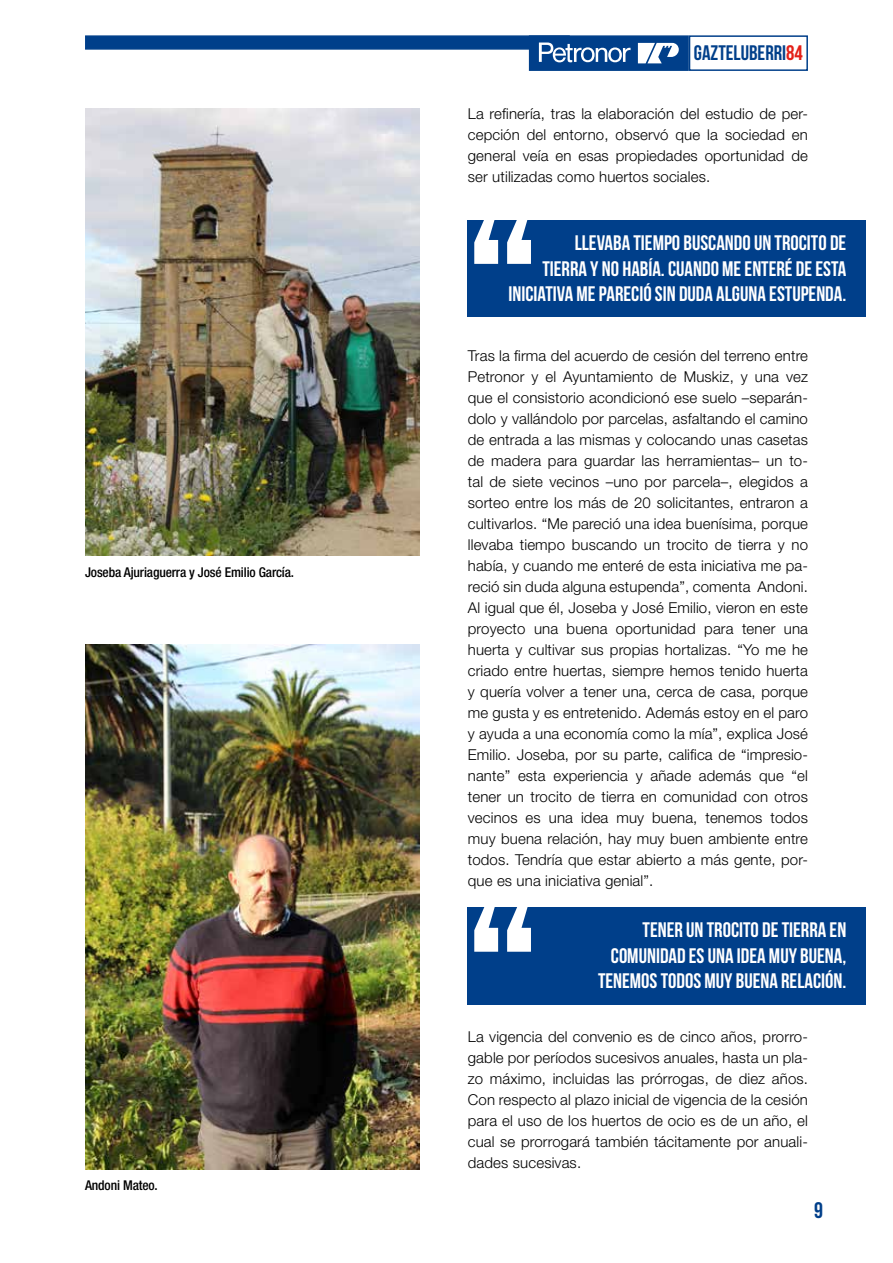
<style>
.page{position:relative;width:893px;height:1263px;background:#fff}
.page>*{position:absolute;margin:0;border:0;box-sizing:border-box;transform-origin:0 0}
.t1{font:225px "Bebas Neue";color:#fff}
.t2{font:22.5px "Bebas Neue";color:#003f8a}
.t3{font:21px/25.2px "Bebas Neue";color:#fff;text-align:right}
.t4{font:21px "Bebas Neue";color:#003f8a}
.t5{font:300 15px/21px "Helvetica Neue LT Std";letter-spacing:.01em;color:#000;text-align:justify}
.t6{font:500 condensed 13.5px "Helvetica Neue LT Std";letter-spacing:-.01em;color:#000}
.s1{color:#e32119}
</style>
<div class="page">
<div style="left:85px;top:35px;width:485px;height:15px;background:#003f8a;border:2px solid #003f8a"></div>
<div style="left:689px;top:35px;width:119px;height:36px;border:2px solid #003f8a"></div>
<div style="left:529px;top:35px;width:160px;height:36px;background:#003f8a;border:2px solid #003f8a"></div>
<svg style="left:539px;top:43px;width:91px;height:19px"></svg>
<svg style="left:638px;top:43px;width:41px;height:20px"></svg>
<img style="left:85px;top:108px;width:334px;height:448px">
<img style="left:85px;top:645px;width:334px;height:524px">
<div style="left:468px;top:220px;width:398px;height:97px;background:#003f8a"></div>
<div style="left:468px;top:907px;width:398px;height:98px;background:#003f8a"></div>
<p class="t6" style="left:85px;top:564px;width:211px">Joseba Ajuriaguerra y José Emilio García.</p>
<p class="t6" style="left:85px;top:1177px;width:74px">Andoni Mateo.</p>
<h3 class="t4" style="left:694px;top:42px;width:110px">GAZTELUBERRI<span class="s1">84</span></h3>
<p class="t5" style="left:468px;top:103px;width:342px">La refinería, tras la elaboración del estudio de per&shy;cepción del entorno, observó que la sociedad en general veía en esas propiedades oportunidad de ser utilizadas como huertos sociales.</p>
<h1 class="t1" style="left:465px;top:174px;width:76px">“</h1>
<h3 class="t3" style="left:575px;top:230px;width:9px">LLEVABA</h3>
<h3 class="t3" style="left:633px;top:230px;width:60px">TIEMPOBUSCANDO</h3>
<h3 class="t3" style="left:754px;top:230px;width:29px">UN TROCITO</h3>
<h3 class="t3" style="left:830px;top:230px;width:9px">DE</h3>
<h3 class="t3" style="left:542px;top:255px;width:9px">TIERRA</h3>
<h3 class="t3" style="left:590px;top:255px;width:88px">Y NO HABÍA. CUANDO</h3>
<h3 class="t3" style="left:722px;top:255px;width:32px">ME ENTER</h3>
<h3 class="t3" style="left:785px;top:255px;width:39px">É DE ESTA</h3>
<h3 class="t3" style="left:509px;top:281px;width:8px">INICIATIVA</h3>
<h3 class="t3" style="left:577px;top:281px;width:39px">ME PARECIÓ</h3>
<h3 class="t3" style="left:655px;top:281px;width:34px">SIN DUDA</h3>
<h3 class="t3" style="left:716px;top:281px;width:10px">ALGUNA</h3>
<h3 class="t3" style="left:769px;top:281px;width:79px">ESTUPENDA.</h3>
<p class="t5" style="left:468px;top:344px;width:342px">Tras la firma del acuerdo de cesión del terreno entre Petronor y el Ayuntamiento de Muskiz, y una vez que el consistorio acondicionó ese suelo –separán&shy;dolo y vallándolo por parcelas, asfaltando el camino de entrada a las mismas y colocando unas casetas de madera para guardar las herramientas– un to&shy;tal de siete vecinos –uno por parcela–, elegidos a sorteo entre los más de 20 solicitantes, entraron a cultivarlos. “Me pareció una idea buenísima, porque llevaba tiempo buscando un trocito de tierra y no había, y cuando me enteré de esta iniciativa me pa&shy;reció sin duda alguna estupenda”, comenta Andoni.<br>Al igual que él, Joseba y José Emilio, vieron en este proyecto una buena oportunidad para tener una huerta y cultivar sus propias hortalizas. “Yo me he criado entre huertas, siempre hemos tenido huerta y quería volver a tener una, cerca de casa, porque me gusta y es entretenido. Además estoy en el paro y ayuda a una economía como la mía”, explica José Emilio. Joseba, por su parte, califica de “impresio&shy;nante” esta experiencia y añade además que “el tener un trocito de tierra en comunidad con otros vecinos es una idea muy buena, tenemos todos muy buena relación, hay muy buen ambiente entre todos. Tendría que estar abierto a más gente, por&shy;que es una iniciativa genial”.</p>
<h1 class="t1" style="left:465px;top:862px;width:76px">“</h1>
<h3 class="t3" style="left:598px;top:917px;width:250px">TENER UN TROCITO DE TIERRA EN<br>COMUNIDAD ES UNA IDEA MUY BUENA,<br>TENEMOS TODOS MUY BUENA RELACIÓN.</h3>
<p class="t5" style="left:468px;top:1025px;width:342px">La vigencia del convenio es de cinco años, prorro&shy;gable por períodos sucesivos anuales, hasta un pla&shy;zo máximo, incluidas las prórrogas, de diez años.<br>Con respecto al plazo inicial de vigencia de la cesión para el uso de los huertos de ocio es de un año, el cual se prorrogará también tácitamente por anuali&shy;dades sucesivas.</p>
<h2 class="t2" style="left:814px;top:1198px;width:10px">9</h2>
</div>
